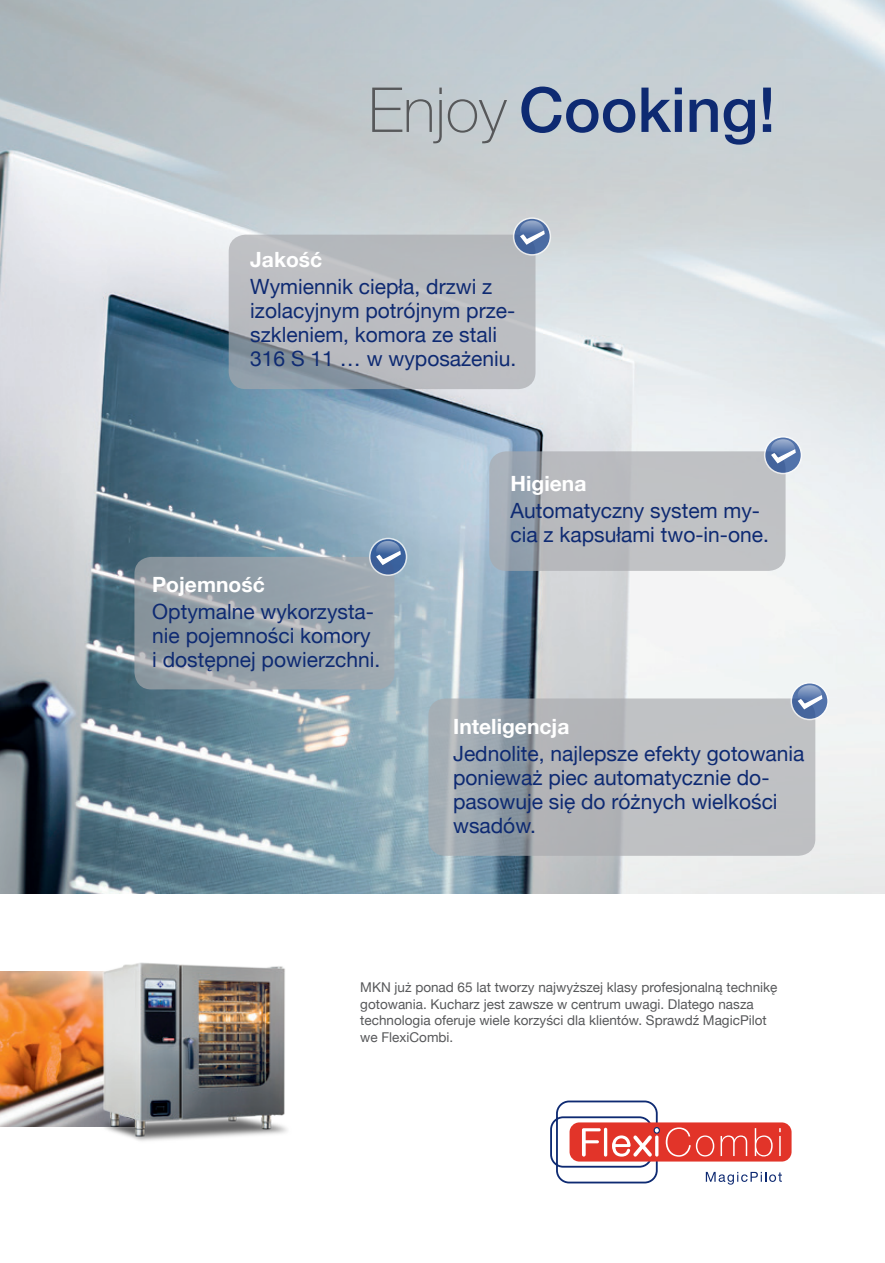
<style>
.page{position:relative;width:885px;height:1263px;background:#fff}
.page>*{position:absolute;margin:0;border:0;box-sizing:border-box;transform-origin:0 0}
.t1{font:500 62.1px "Helvetica Neue";color:#0e2a72}
.t2{font:21px/24px "Helvetica Neue";color:#0e2a72}
.t3{font:700 21px "Helvetica Neue";color:#fff}
.t4{font:13.5px/16.5px "Helvetica Neue";color:#57585a}
.s1{font-family:"Helvetica Neue LT";font-weight:100;color:#57585a}
</style>
<div class="page">
<img style="left:0;top:972px;width:73px;height:154px">
<img style="left:0;top:0;width:884px;height:893px">
<img style="left:73px;top:962px;width:214px;height:179px">
<div style="left:569px;top:1122px;width:222px;height:39px;background:#e23429;border-radius:10px"></div>
<svg style="left:665px;top:1127px;width:49px;height:30px"></svg>
<svg style="left:720px;top:1135px;width:27px;height:21px"></svg>
<svg style="left:754px;top:1128px;width:18px;height:28px"></svg>
<svg style="left:779px;top:1128px;width:1px;height:28px"></svg>
<svg style="left:705px;top:1172px;width:76px;height:12px"></svg>
<svg style="left:550px;top:1100px;width:109px;height:84px"></svg>
<div style="left:653px;top:1127px;width:7px;height:7px;border:1px solid #0e2a72;border-radius:50%"></div>
<svg style="left:428px;top:698px;width:387px;height:158px;background:#b2b5ba"></svg>
<svg style="left:229px;top:235px;width:306px;height:154px;background:#b4b7bc"></svg>
<svg style="left:134px;top:557px;width:260px;height:132px;background:#97a2aa"></svg>
<svg style="left:489px;top:451px;width:296px;height:120px;background:#b7babf"></svg>
<svg style="left:791px;top:683px;width:37px;height:36px"></svg>
<div style="left:790px;top:682px;width:38px;height:38px;border:2px solid #fff;border-radius:50%"></div>
<svg style="left:797px;top:685px;width:24px;height:20px"></svg>
<svg style="left:796px;top:694px;width:27px;height:16px"></svg>
<svg style="left:764px;top:437px;width:37px;height:37px"></svg>
<div style="left:763px;top:436px;width:39px;height:38px;border:2px solid #fff;border-radius:50%"></div>
<svg style="left:771px;top:439px;width:24px;height:20px"></svg>
<svg style="left:769px;top:448px;width:27px;height:16px"></svg>
<svg style="left:369px;top:538px;width:37px;height:37px"></svg>
<div style="left:369px;top:538px;width:38px;height:38px;border:2px solid #fff;border-radius:50%"></div>
<svg style="left:376px;top:541px;width:24px;height:20px"></svg>
<svg style="left:375px;top:550px;width:26px;height:16px"></svg>
<svg style="left:513px;top:218px;width:37px;height:37px"></svg>
<div style="left:513px;top:217px;width:38px;height:39px;border:2px solid #fff;border-radius:50%"></div>
<svg style="left:520px;top:221px;width:24px;height:19px"></svg>
<svg style="left:519px;top:229px;width:26px;height:17px"></svg>
<h1 class="t1" style="left:368px;top:60px;width:409px"><span class="s1">Enjoy</span> Cooking!</h1>
<p class="t3" style="left:250px;top:243px;width:73px">Jakość</p>
<p class="t2" style="left:250px;top:276px;width:268px">Wymiennik ciepła, drzwi z izolacyjnym potrójnym prze&shy;szkleniem, komora ze stali<br>316 S 11 … w wyposażeniu.</p>
<p class="t3" style="left:152px;top:568px;width:114px">Pojemność</p>
<p class="t2" style="left:152px;top:601px;width:229px">Optymalne wykorzysta&shy;nie pojemności komory i dostępnej powierzchni.</p>
<p class="t3" style="left:510px;top:467px;width:77px">Higiena</p>
<p class="t2" style="left:510px;top:499px;width:260px">Automatyczny system my&shy;cia z kapsułami two-in-one.</p>
<p class="t3" style="left:453px;top:710px;width:118px">Inteligencja</p>
<p class="t2" style="left:453px;top:743px;width:353px">Jednolite, najlepsze efekty gotowania ponieważ piec automatycznie do&shy;pasowuje się do różnych wielkości wsadów.</p>
<p class="t4" style="left:360px;top:980px;width:418px">MKN już ponad 65 lat tworzy najwyższej klasy profesjonalną technikę gotowania. Kucharz jest zawsze w centrum uwagi. Dlatego nasza technologia oferuje wiele korzyści dla klientów. Sprawdź MagicPilot we FlexiCombi.</p>
</div>
